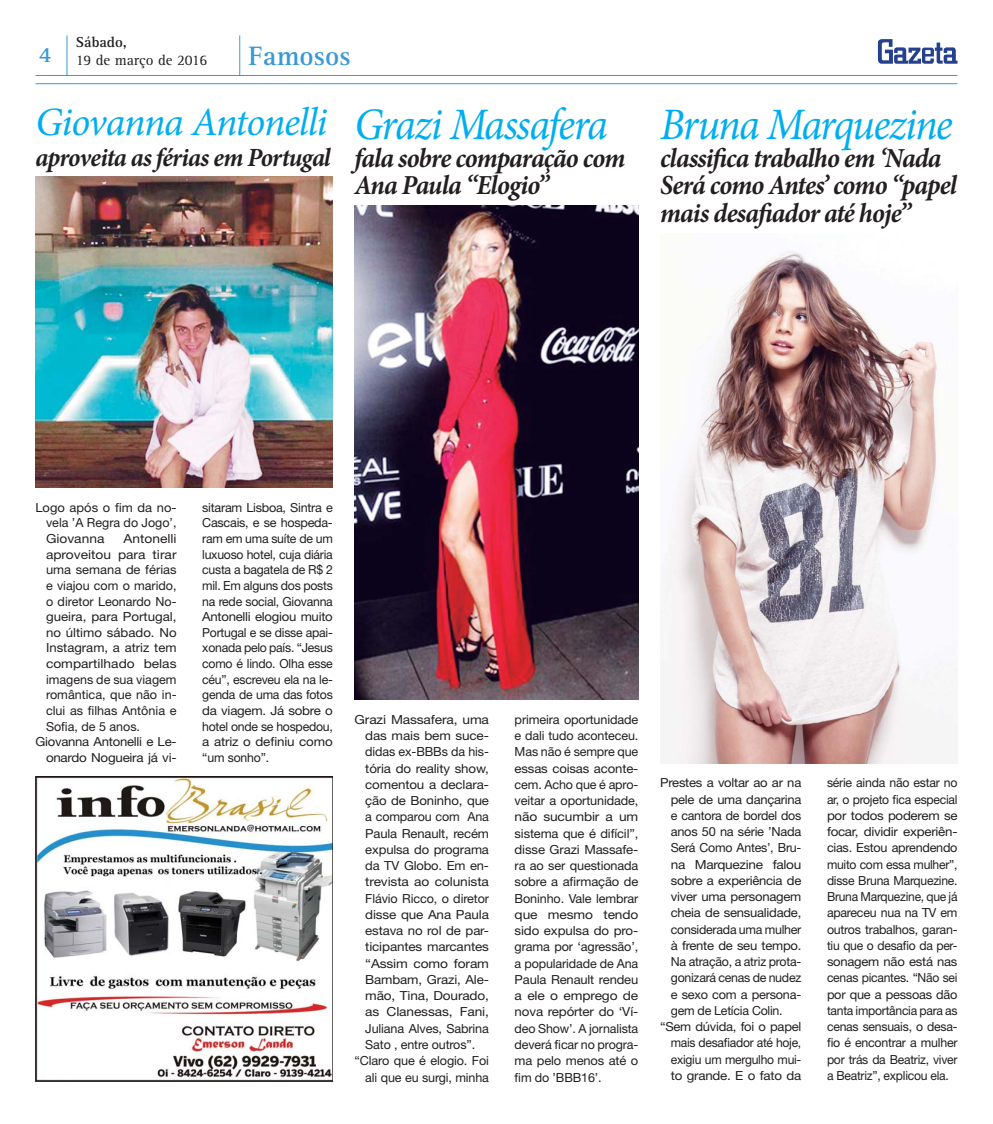
<style>
.page{position:relative;width:993px;height:1124px;background:#fff}
.page>*{position:absolute;margin:0;border:0;box-sizing:border-box;transform-origin:0 0}
.t1{font:italic 45px "Minion Pro";letter-spacing:-.04em;color:#00aeef;scale:.94 1}
.t2{font:italic 40px "Minion Pro";letter-spacing:-.035em;color:#00aeef}
.t3{font:italic 700 27.5px/27.6px "Minion Pro";letter-spacing:-.035em;color:#231f20;scale:.95 1}
.t4{font:700 27.5px "Rotis Serif";color:#3999d5}
.t5{font:italic 700 26.25px "Minion Pro";letter-spacing:-.03em;color:#231f20;scale:.95 1}
.t6{font:15px/18px "Rotis Serif";color:#231f20}
.t7{font:12.5px/16.2px "Helvetica Neue";letter-spacing:-.01em;color:#231f20;text-align:justify}
.t8{font:12.5px "Helvetica Neue";letter-spacing:-.01em;color:#231f20;scale:1.04 1}
.t9{font:12.5px "Helvetica Neue";letter-spacing:-.01em;color:#231f20;scale:1.1 1}
.t10{font:12.5px "Helvetica Neue";letter-spacing:-.01em;color:#231f20;scale:1.05 1}
.t11{font:12.5px "Helvetica Neue";letter-spacing:-.01em;color:#231f20;scale:1.06 1}
.t12{font:12.5px "Helvetica Neue";letter-spacing:-.01em;color:#231f20;scale:1.07 1}
.t13{font:12.5px "Helvetica Neue";letter-spacing:-.01em;color:#231f20;scale:1.08 1}
.t14{font:12.5px "Helvetica Neue";letter-spacing:-.01em;color:#231f20;scale:1.09 1}
.s1{font-weight:700}
</style>
<div class="page">
<svg style="left:877px;top:39px;width:80px;height:25px"></svg>
<hr style="left:35px;top:83px;width:922px;height:1px;background:#3999d5">
<hr style="left:35px;top:75px;width:922px;height:1px;background:#3999d5">
<hr style="left:67px;top:35px;width:1px;height:40px;background:#3999d5">
<hr style="left:239px;top:35px;width:1px;height:40px;background:#3999d5">
<img style="left:35px;top:776px;width:297px;height:305px">
<img style="left:354px;top:205px;width:284px;height:494px">
<img style="left:35px;top:177px;width:298px;height:310px">
<img style="left:663px;top:251px;width:294px;height:512px">
<p class="t6" style="left:39px;top:34px;width:170px;text-indent:37px"><span class="s1">Sábado,<br></span><sup>4</sup> 19 de março de 2016</p>
<h3 class="t4" style="left:248px;top:45px;width:103px">Famosos</h3>
<h2 class="t2" style="left:35px;top:98px;width:293px">Giovanna Antonelli</h2>
<h3 class="t5" style="left:35px;top:147px;width:312px">aproveita as férias em Portugal</h3>
<h1 class="t1" style="left:354px;top:97px;width:271px">Grazi Massafera</h1>
<h3 class="t3" style="left:354px;top:146px;width:286px">fala sobre comparação com<br>Ana Paula “Elogio”</h3>
<h1 class="t1" style="left:660px;top:97px;width:313px">Bruna Marquezine</h1>
<h3 class="t3" style="left:660px;top:146px;width:314px">classifica trabalho em ‘Nada<br>Será como Antes’ como “papel mais desafiador até hoje”</h3>
<p class="t7" style="left:46px;top:500px;width:132px;line-height:15.6px;text-indent:-11px">Logo após o fim da no&shy;vela ’A Regra do Jogo’, Giovanna</p>
<p class="t9" style="left:123px;top:534px;width:50px">Antonelli</p>
<p class="t9" style="left:46px;top:549px;width:120px">aproveitou para tirar</p>
<p class="t7" style="left:46px;top:563px;width:132px">uma semana de férias</p>
<p class="t7" style="left:46px;top:578px;width:132px">e viajou com o marido,</p>
<p class="t7" style="left:46px;top:594px;width:132px">o diretor Leonardo No-</p>
<p class="t11" style="left:46px;top:612px;width:125px">gueira, para Portugal,</p>
<p class="t11" style="left:46px;top:627px;width:125px">no último sábado. No</p>
<p class="t10" style="left:46px;top:643px;width:126px">Instagram, a atriz tem</p>
<p class="t9" style="left:46px;top:659px;width:120px">compartilhado belas</p>
<p class="t7" style="left:46px;top:672px;width:132px">imagens de sua viagem</p>
<p class="t7" style="left:46px;top:688px;width:132px">romântica, que não in-</p>
<p class="t7" style="left:46px;top:703px;width:132px">clui as filhas Antônia e</p>
<p class="t7" style="left:46px;top:719px;width:96px">Sofia, de 5 anos.</p>
<p class="t10" style="left:35px;top:737px;width:136px">Giovanna Antonelli e Le-</p>
<p class="t12" style="left:46px;top:752px;width:123px">onardo Nogueira já vi-</p>
<p class="t7" style="left:202px;top:500px;width:132px;line-height:15.6px">sitaram Lisboa, Sintra e Cascais, e se hospeda&shy;ram em uma suíte de um luxuoso hotel, cuja diária custa a bagatela de R$ 2 mil. Em alguns dos posts na rede social, Giovanna Antonelli elogiou muito Portugal e se disse apai&shy;xonada pelo país. “Jesus como é lindo. Olha esse céu”, escreveu ela na le&shy;genda de uma das fotos da viagem. Já sobre o hotel onde se hospedou, a atriz o definiu como “um sonho”.</p>
<p class="t9" style="left:354px;top:714px;width:124px">Grazi Massafera, uma</p>
<p class="t13" style="left:365px;top:731px;width:116px">das mais bem suce-</p>
<p class="t7" style="left:365px;top:744px;width:125px">didas ex-BBBs da his-</p>
<p class="t11" style="left:365px;top:763px;width:118px">tória do reality show,</p>
<p class="t12" style="left:365px;top:779px;width:117px">comentou a declara-</p>
<p class="t10" style="left:365px;top:796px;width:119px">ção de Boninho, que</p>
<p class="t7" style="left:365px;top:809px;width:125px">a comparou com Ana</p>
<p class="t8" style="left:365px;top:828px;width:120px">Paula Renault, recém</p>
<p class="t8" style="left:365px;top:844px;width:120px">expulsa do programa</p>
<p class="t8" style="left:365px;top:861px;width:120px">da TV Globo. Em en-</p>
<p class="t9" style="left:365px;top:877px;width:114px">trevista ao colunista</p>
<p class="t7" style="left:365px;top:891px;width:125px">Flávio Ricco, o diretor</p>
<p class="t13" style="left:365px;top:909px;width:116px">disse que Ana Paula</p>
<p class="t11" style="left:365px;top:926px;width:118px">estava no rol de par-</p>
<p class="t13" style="left:365px;top:942px;width:116px">ticipantes marcantes</p>
<p class="t9" style="left:365px;top:958px;width:114px">“Assim como foram</p>
<p class="t11" style="left:365px;top:974px;width:118px">Bambam, Grazi, Ale-</p>
<p class="t14" style="left:365px;top:991px;width:115px">mão, Tina, Dourado,</p>
<p class="t9" style="left:365px;top:1007px;width:114px">as Clanessas, Fani,</p>
<p class="t7" style="left:365px;top:1021px;width:125px">Juliana Alves, Sabrina</p>
<p class="t7" style="left:365px;top:1037px;width:111px">Sato , entre outros”.</p>
<p class="t7" style="left:354px;top:1053px;width:136px">“Claro que é elogio. Foi</p>
<p class="t7" style="left:365px;top:1069px;width:125px">ali que eu surgi, minha</p>
<p class="t7" style="left:514px;top:712px;width:125px">primeira oportunidade e dali tudo aconteceu.<br>Mas não é sempre que essas coisas aconte&shy;cem. Acho que é apro&shy;veitar a oportunidade, não sucumbir a um sistema que é difícil”, disse Grazi Massafe&shy;ra ao ser questionada sobre a afirmação de Boninho. Vale lembrar que mesmo tendo sido expulsa do pro&shy;grama por ‘agressão’, a popularidade de Ana Paula Renault rendeu a ele o emprego de nova repórter do ‘Ví&shy;deo Show’. A jornalista deverá ficar no progra&shy;ma pelo menos até o fim do ’BBB16’.</p>
<p class="t10" style="left:660px;top:778px;width:136px">Prestes a voltar ao ar na</p>
<p class="t8" style="left:670px;top:794px;width:127px">pele de uma dançarina</p>
<p class="t7" style="left:670px;top:808px;width:132px">e cantora de bordel dos</p>
<p class="t7" style="left:670px;top:824px;width:132px">anos 50 na série ’Nada</p>
<p class="t7" style="left:670px;top:840px;width:132px">Será Como Antes’, Bru-</p>
<p class="t14" style="left:670px;top:859px;width:121px">na Marquezine falou</p>
<p class="t8" style="left:670px;top:875px;width:127px">sobre a experiência de</p>
<p class="t10" style="left:670px;top:892px;width:126px">viver uma personagem</p>
<p class="t8" style="left:670px;top:908px;width:127px">cheia de sensualidade,</p>
<p class="t7" style="left:670px;top:922px;width:132px">considerada uma mulher</p>
<p class="t8" style="left:670px;top:940px;width:127px">à frente de seu tempo.</p>
<p class="t7" style="left:670px;top:954px;width:132px">Na atração, a atriz prota-</p>
<p class="t7" style="left:670px;top:970px;width:132px">gonizará cenas de nudez</p>
<p class="t7" style="left:670px;top:987px;width:132px">e sexo com a persona-</p>
<p class="t7" style="left:670px;top:1003px;width:113px">gem de Letícia Colin.</p>
<p class="t8" style="left:660px;top:1022px;width:137px">“Sem dúvida, foi o papel</p>
<p class="t7" style="left:670px;top:1035px;width:132px">mais desafiador até hoje,</p>
<p class="t7" style="left:670px;top:1052px;width:132px">exigiu um mergulho mui-</p>
<p class="t12" style="left:670px;top:1070px;width:123px">to grande. E o fato da</p>
<p class="t7" style="left:826px;top:775px;width:132px">série ainda não estar no ar, o projeto fica especial por todos poderem se focar, dividir experiên&shy;cias. Estou aprendendo muito com essa mulher”, disse Bruna Marquezine.<br>Bruna Marquezine, que já apareceu nua na TV em outros trabalhos, garan&shy;tiu que o desafio da per&shy;sonagem não está nas cenas picantes. “Não sei por que a pessoas dão tanta importância para as cenas sensuais, o desa&shy;fio é encontrar a mulher por trás da Beatriz, viver a Beatriz”, explicou ela.</p>
</div>
